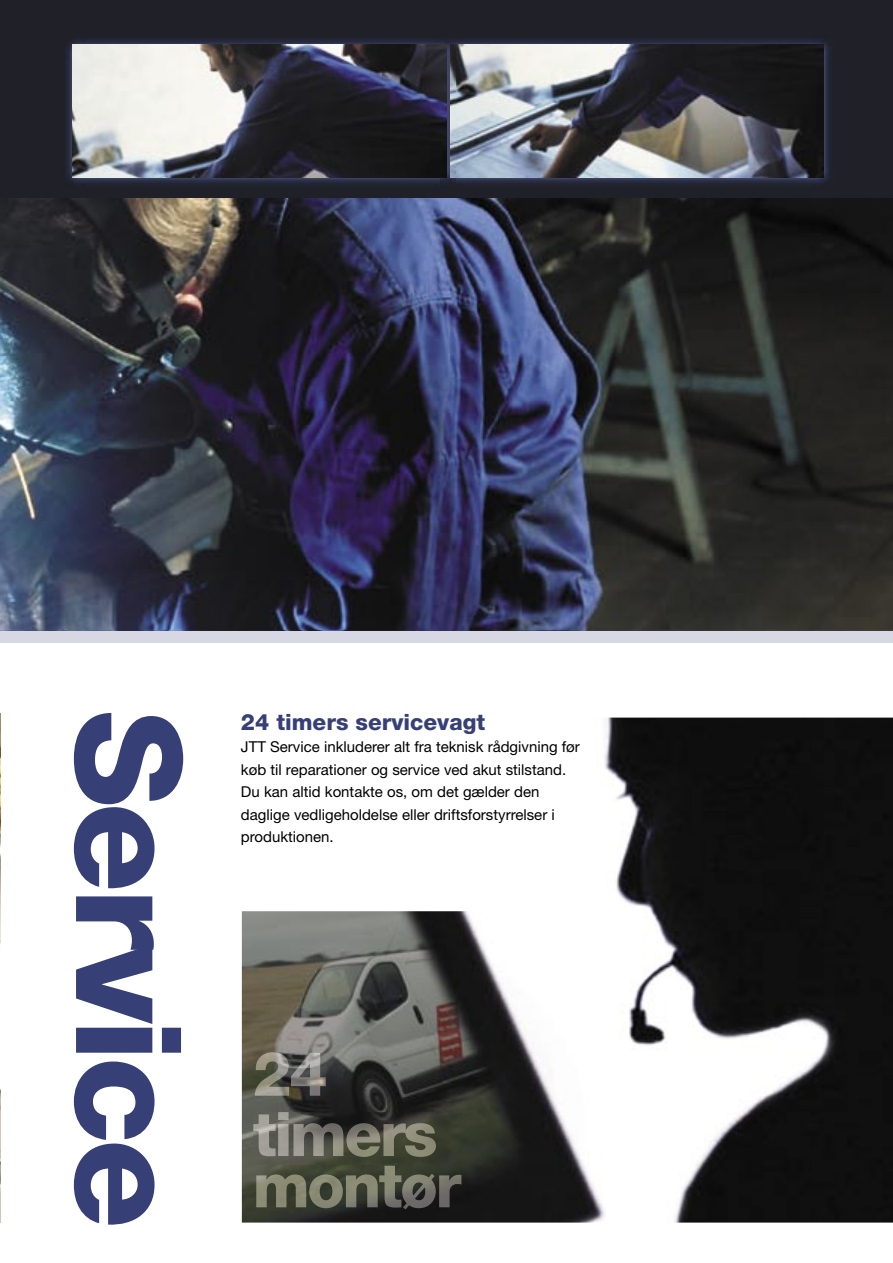
<style>
.page{position:relative;width:893px;height:1263px;background:#fff}
.page>*{position:absolute;margin:0;border:0;box-sizing:border-box;transform-origin:0 0}
.t1{font:800 147px "Helvetica Neue";letter-spacing:-.035em;color:#364077}
.t2{font:800 22.5px "Helvetica Neue";color:#364077}
.t3{font:15px/22.5px "Helvetica Neue";color:#000}
</style>
<div class="page">
<img style="left:0;top:197px;width:893px;height:434px">
<img style="left:0;top:713px;width:1px;height:509px">
<img style="left:242px;top:911px;width:331px;height:311px">
<div style="left:0;top:631px;width:893px;height:12px;background:#d8d8e5"></div>
<img style="left:255px;top:1052px;width:71px;height:44px">
<img style="left:253px;top:1112px;width:183px;height:45px">
<img style="left:256px;top:1166px;width:205px;height:43px">
<img style="left:573px;top:718px;width:320px;height:504px">
<div style="left:0;top:0;width:893px;height:197px;background:#202128"></div>
<img style="left:456px;top:39px;width:374px;height:145px">
<img style="left:456px;top:45px;width:368px;height:132px">
<img style="left:66px;top:39px;width:374px;height:145px">
<img style="left:440px;top:39px;width:16px;height:143px">
<img style="left:72px;top:45px;width:374px;height:132px">
<h1 class="t1" style="left:216px;top:709px;width:521px;rotate:90deg">Service</h1>
<h2 class="t2" style="left:241px;top:708px;width:246px">24 timers servicevagt</h2>
<p class="t3" style="left:241px;top:735px;width:340px">JTT Service inkluderer alt fra teknisk rådgivning før køb til reparationer og service ved akut stilstand.<br>Du kan altid kontakte os, om det gælder den daglige vedligeholdelse eller driftsforstyrrelser i produktionen.</p>
</div>
